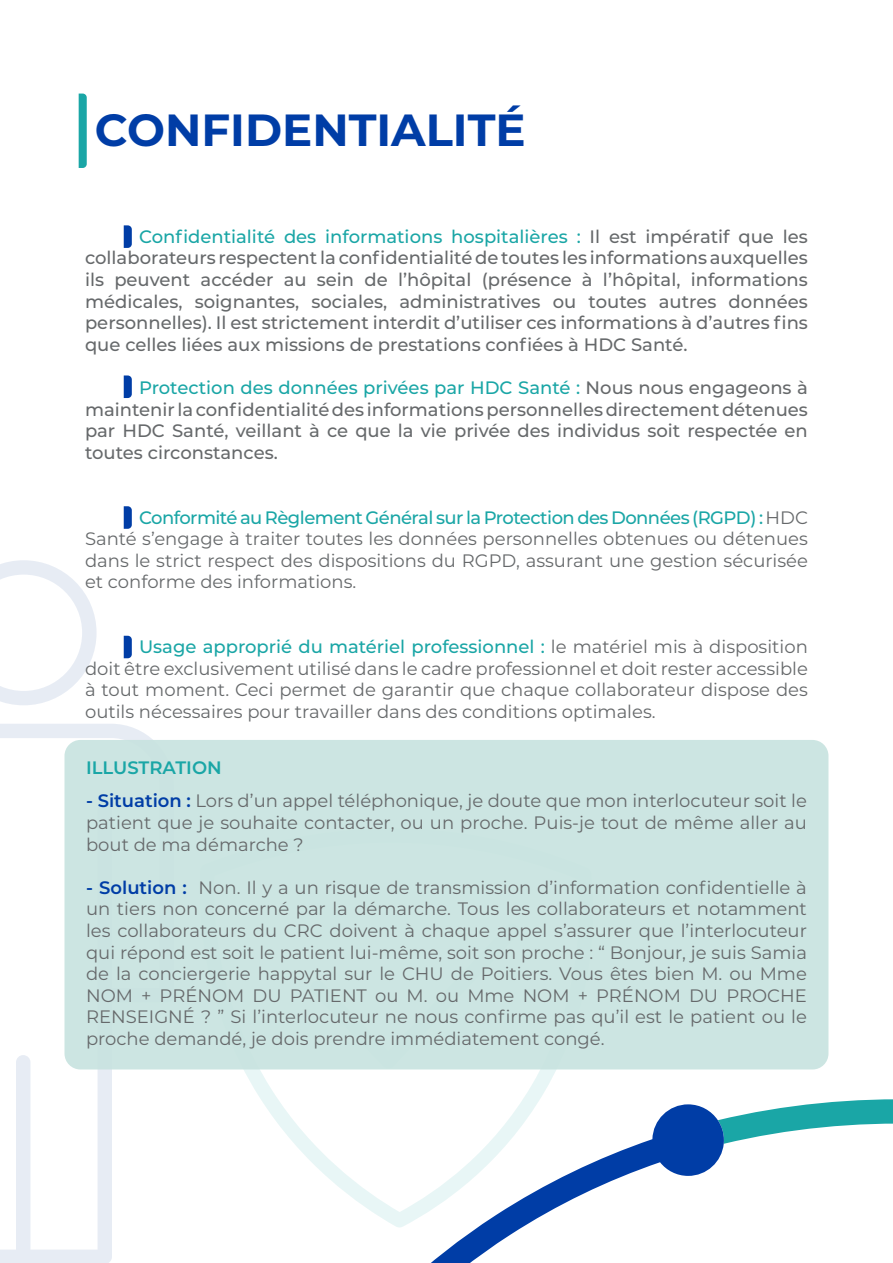
<style>
.page{position:relative;width:893px;height:1263px;background:#fff}
.page>*{position:absolute;margin:0;border:0;box-sizing:border-box;transform-origin:0 0}
.t1{font:700 45px "Montserrat";color:#003da6}
.t2{font:18px/21.6px "Montserrat";color:#66696b;text-align:justify}
.t3{font:500 18px/21.6px "Montserrat";color:#66696b;text-align:justify}
.t4{font:600 18px "Montserrat";color:#1aa6a6}
.s1{color:#1aa6a6}
.s2{font-weight:500;color:#1aa6a6}
.s3{font-weight:600;color:#003da6}
</style>
<div class="page">
<svg style="left:0;top:560px;width:97px;height:145px"></svg>
<svg style="left:0;top:724px;width:153px;height:17px;fill:#e7ecf4"></svg>
<svg style="left:0;top:1062px;width:112px;height:201px"></svg>
<div style="left:16px;top:1055px;width:14px;height:208px;background:#e7ecf4"></div>
<svg style="left:198px;top:1069px;width:397px;height:130px"></svg>
<svg style="left:79px;top:94px;width:8px;height:74px"></svg>
<svg style="left:124px;top:225px;width:8px;height:23px"></svg>
<svg style="left:124px;top:375px;width:8px;height:23px"></svg>
<svg style="left:124px;top:506px;width:8px;height:23px"></svg>
<svg style="left:124px;top:636px;width:8px;height:22px"></svg>
<svg style="left:724px;top:1099px;width:169px;height:45px"></svg>
<svg style="left:354px;top:1104px;width:370px;height:159px"></svg>
<div style="left:64px;top:740px;width:764px;height:329px;background:#c7e3df;border-radius:16px"></div>
<p class="t1" style="left:95px;top:98px;width:432px">CONFIDENTIALITÉ</p>
<p class="t3" style="left:85px;top:225px;width:724px;text-indent:54px"><span class="s1">Confidentialité des informations hospitalières :</span> Il est impératif que les collaborateurs respectent la confidentialité de toutes les informations auxquelles ils peuvent accéder au sein de l’hôpital (présence à l’hôpital, informations médicales, soignantes, sociales, administratives ou toutes autres données personnelles). Il est strictement interdit d’utiliser ces informations à d’autres fins que celles liées aux missions de prestations confiées à HDC Santé.</p>
<p class="t3" style="left:85px;top:376px;width:724px;text-indent:54px"><span class="s1">Protection des données privées par HDC Santé :</span> Nous nous engageons à maintenir la confidentialité des informations personnelles directement détenues par HDC Santé, veillant à ce que la vie privée des individus soit respectée en toutes circonstances.</p>
<p class="t2" style="left:85px;top:506px;width:724px;text-indent:54px"><span class="s2">Conformité au Règlement Général sur la Protection des Données (RGPD) :</span> HDC Santé s’engage à traiter toutes les données personnelles obtenues ou détenues dans le strict respect des dispositions du RGPD, assurant une gestion sécurisée et conforme des informations.</p>
<p class="t2" style="left:85px;top:635px;width:724px;text-indent:54px"><span class="s2">Usage approprié du matériel professionnel :</span> le matériel mis à disposition doit être exclusivement utilisé dans le cadre professionnel et doit rester accessible à tout moment. Ceci permet de garantir que chaque collaborateur dispose des outils nécessaires pour travailler dans des conditions optimales.</p>
<p class="t4" style="left:86px;top:755px;width:137px">ILLUSTRATION</p>
<p class="t2" style="left:86px;top:789px;width:722px"><span class="s3">- Situation :</span> Lors d’un appel téléphonique, je doute que mon interlocuteur soit le patient que je souhaite contacter, ou un proche. Puis-je tout de même aller au bout de ma démarche ?</p>
<p class="t2" style="left:86px;top:876px;width:722px"><span class="s3">- Solution :</span> Non. Il y a un risque de transmission d’information confidentielle à un tiers non concerné par la démarche. Tous les collaborateurs et notamment les collaborateurs du CRC doivent à chaque appel s’assurer que l’interlocuteur qui répond est soit le patient lui-même, soit son proche : “ Bonjour, je suis Samia de la conciergerie happytal sur le CHU de Poitiers. Vous êtes bien M. ou Mme NOM + PRÉNOM DU PATIENT ou M. ou Mme NOM + PRÉNOM DU PROCHE RENSEIGNÉ ? ” Si l’interlocuteur ne nous confirme pas qu’il est le patient ou le proche demandé, je dois prendre immédiatement congé.</p>
</div>
